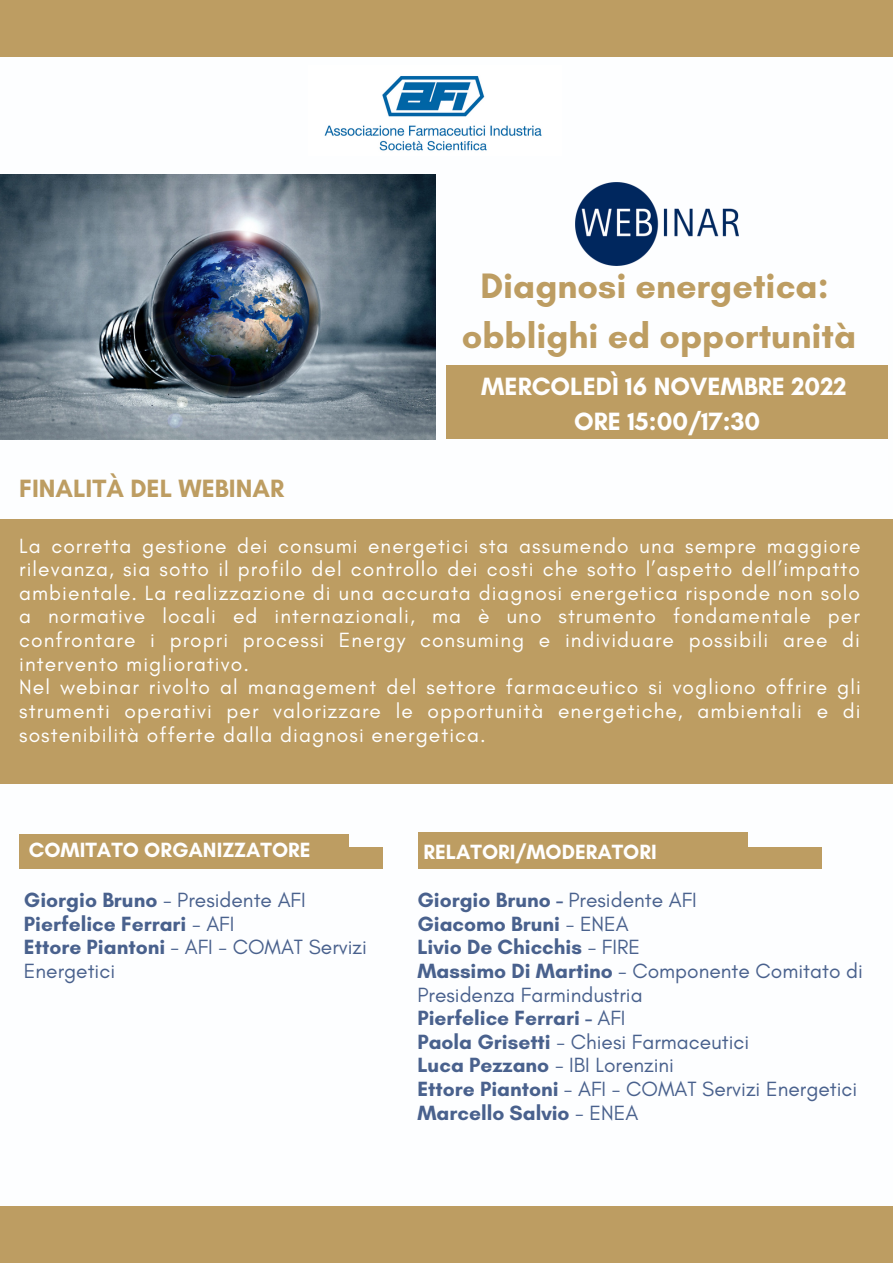
<style>
.page{position:relative;width:893px;height:1264px;background:#fff}
.page>*{position:absolute;margin:0;border:0;box-sizing:border-box;transform-origin:0 0}
.t1{font:700 36px/49.5px "Glacial Indifference";color:#bd9d62;text-align:center}
.t2{font:700 25.5px/34.8px "Glacial Indifference";color:#fff;text-align:center}
.t3{font:700 25.5px "Glacial Indifference";color:#bd9d62}
.t4{font:21px/23.5px "Glacial Indifference";letter-spacing:.05em;color:#fff}
.t5{font:21px/23.5px "Glacial Indifference";color:#49618d}
.t6{font:700 21px "Glacial Indifference";color:#fff}
.s1{font-weight:700}
</style>
<div class="page">
<div style="left:0;top:519px;width:892px;height:265px;background:#bd9d62"></div>
<div style="left:418px;top:832px;width:329px;height:18px;background:#bd9d62"></div>
<div style="left:418px;top:847px;width:404px;height:21px;background:#bd9d62"></div>
<div style="left:19px;top:834px;width:329px;height:18px;background:#bd9d62"></div>
<div style="left:19px;top:847px;width:363px;height:21px;background:#bd9d62"></div>
<div style="left:0;top:1205px;width:892px;height:57px;background:#bd9d62"></div>
<div style="left:446px;top:365px;width:442px;height:73px;background:#bd9d62"></div>
<div style="left:0;top:0;width:892px;height:56px;background:#bd9d62"></div>
<img style="left:324px;top:76px;width:218px;height:75px">
<img style="left:0;top:175px;width:435px;height:264px">
<img style="left:575px;top:182px;width:163px;height:83px">
<h1 class="t1" style="left:462px;top:261px;width:396px">Diagnosi energetica: obblighi ed opportunità</h1>
<p class="t3" style="left:19px;top:473px;width:266px">FINALITÀ DEL WEBINAR</p>
<p class="t2" style="left:481px;top:369px;width:367px">MERCOLEDÌ 16 NOVEMBRE 2022<br>ORE 15:00/17:30</p>
<p class="t4" style="left:19px;top:533px;width:843px">La corretta gestione dei consumi energetici sta assumendo una sempre maggiore rilevanza, sia sotto il profilo del controllo dei costi che sotto l’aspetto dell’impatto ambientale. La realizzazione di una accurata diagnosi energetica risponde non solo a normative locali ed internazionali, ma è uno strumento fondamentale per confrontare i propri processi Energy consuming e individuare possibili aree di intervento migliorativo.<br>Nel webinar rivolto al management del settore farmaceutico si vogliono offrire gli strumenti operativi per valorizzare le opportunità energetiche, ambientali e di sostenibilità offerte dalla diagnosi energetica.</p>
<p class="t6" style="left:29px;top:837px;width:283px">COMITATO ORGANIZZATORE</p>
<p class="t6" style="left:423px;top:839px;width:235px">RELATORI/MODERATORI</p>
<p class="t5" style="left:24px;top:888px;width:344px"><span class="s1">Giorgio Bruno</span> - Presidente AFI<br><span class="s1">Pierfelice Ferrari</span> - AFI<br><span class="s1">Ettore Piantoni</span> - AFI - COMAT Servizi<br>Energetici</p>
<p class="t5" style="left:417px;top:888px;width:447px"><span class="s1">Giorgio Bruno -</span> Presidente AFI<br><span class="s1">Giacomo Bruni</span> - ENEA<br><span class="s1">Livio De Chicchis</span> - FIRE<br><span class="s1">Massimo Di Martino</span> - Componente Comitato di<br>Presidenza Farmindustria<br><span class="s1">Pierfelice Ferrari -</span> AFI<br><span class="s1">Paola Grisetti</span> - Chiesi Farmaceutici<br><span class="s1">Luca Pezzano</span> - IBI Lorenzini<br><span class="s1">Ettore Piantoni</span> - AFI - COMAT Servizi Energetici<br><span class="s1">Marcello Salvio</span> - ENEA</p>
</div>
